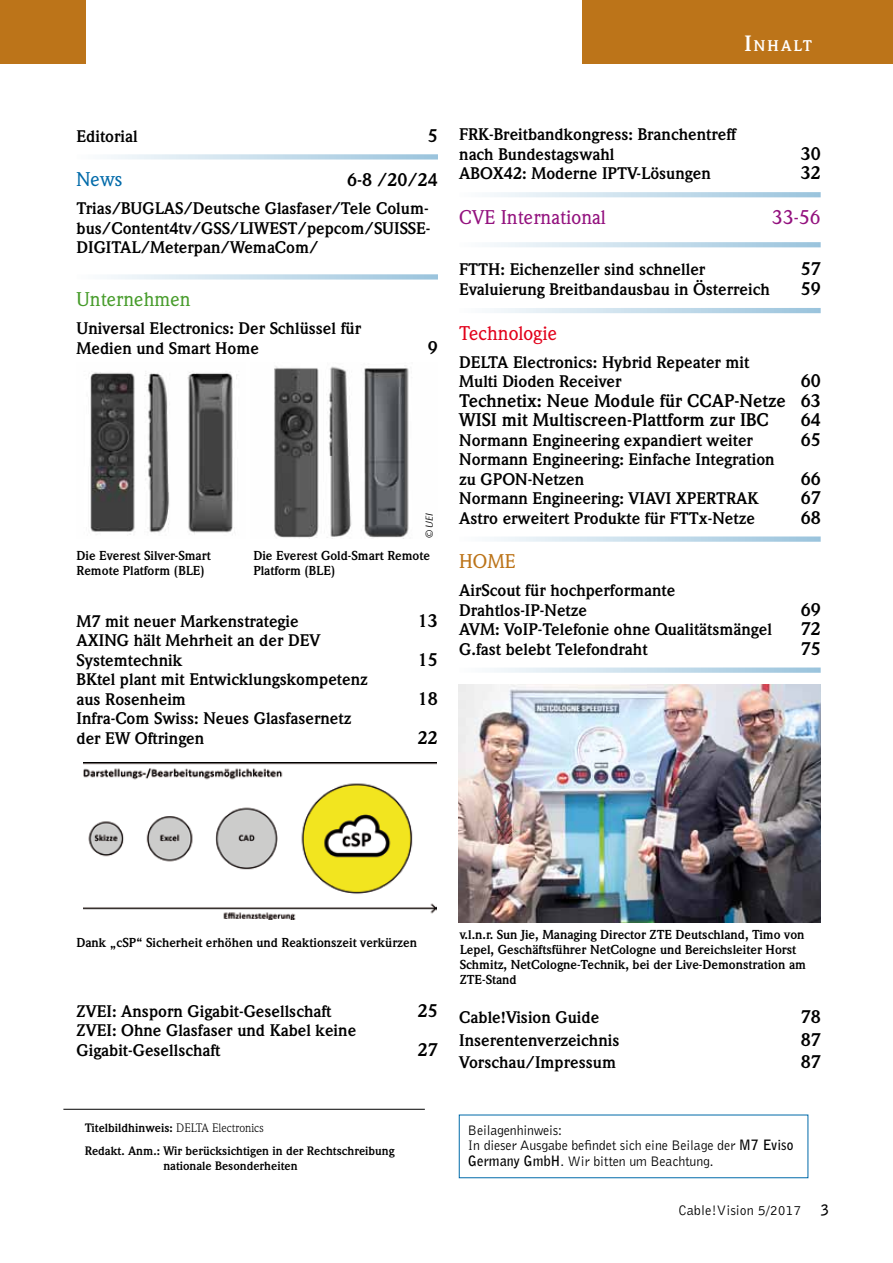
<style>
.page{position:relative;width:893px;height:1263px;background:#fff}
.page>*{position:absolute;margin:0;border:0;box-sizing:border-box;transform-origin:0 0}
.t1{font:500 19.5px "Weidemann";color:#93117e}
.t2{font:500 19.5px "Weidemann";color:#e2001a}
.t3{font:500 19.5px "Weidemann";color:#479c2b}
.t4{font:500 19.5px "Weidemann";color:#bc7419}
.t5{font:500 19.5px "Weidemann";color:#006aa9}
.t6{font:700 18px/19.5px "Weidemann";color:#000;text-align:justify}
.t7{font:700 16.5px/19.5px "Weidemann";color:#000}
.t8{font:700 15.15px "Weidemann";letter-spacing:.145em;color:#fff}
.t9{font:14.25px/15.8px "Bell Gothic BT";letter-spacing:-.01em;color:#000}
.t10{font:700 14.25px "Bell Gothic BT";color:#000}
.t11{font:700 12.75px/15px "Weidemann";color:#000}
.t12{font:700 12px/15px "Weidemann";color:#000}
.t13{font:italic 10.5px "Quay Sans ITC Com";color:#000}
.s1{font-size:21.75px}
.s2{font-weight:400}
.s3{font-weight:700}
</style>
<div class="page">
<div style="left:0;top:0;width:85px;height:64px;background:#bc7419"></div>
<div style="left:583px;top:0;width:310px;height:64px;background:#bc7419"></div>
<svg style="left:490px;top:192px;width:331px;height:5px;background:#c8deec"></svg>
<svg style="left:490px;top:242px;width:331px;height:5px;background:#c8deec"></svg>
<svg style="left:490px;top:308px;width:331px;height:5px;background:#c7ddeb"></svg>
<svg style="left:490px;top:536px;width:331px;height:6px;background:#cee1ee"></svg>
<svg style="left:490px;top:667px;width:331px;height:6px;background:#cee1ee"></svg>
<svg style="left:107px;top:154px;width:331px;height:6px;background:#cee1ee"></svg>
<svg style="left:107px;top:274px;width:331px;height:6px;background:#cee1ee"></svg>
<hr style="left:63px;top:1109px;width:362px;height:1px;background:#000">
<img style="left:90px;top:371px;width:147px;height:164px">
<img style="left:459px;top:685px;width:361px;height:238px">
<img style="left:274px;top:366px;width:135px;height:172px">
<img style="left:84px;top:762px;width:352px;height:158px">
<p class="t8" style="left:744px;top:37px;width:69px"><span class="s1">I</span>nhalt</p>
<p class="t7" style="left:77px;top:126px;width:63px">Editorial</p>
<p class="t6" style="left:428px;top:126px;width:12px">5</p>
<p class="t5" style="left:77px;top:168px;width:47px">News</p>
<p class="t6" style="left:347px;top:170px;width:92px">6-8 /20/24</p>
<p class="t7" style="left:77px;top:199px;width:355px;text-align:justify">Trias/BUGLAS/Deutsche Glasfaser/Tele Colum&shy;bus/Content4tv/GSS/LIWEST/pepcom/SUISSE-DIGITAL/Meterpan/WemaCom/</p>
<p class="t3" style="left:77px;top:288px;width:116px">Unternehmen</p>
<p class="t7" style="left:77px;top:319px;width:286px">Universal Electronics: Der Schlüssel für<br>Medien und Smart Home</p>
<p class="t6" style="left:428px;top:338px;width:12px">9</p>
<p class="t11" style="left:77px;top:549px;width:136px">Die Everest Silver-Smart<br>Remote Platform (BLE)</p>
<p class="t13" style="left:423px;top:538px;width:27px;rotate:-90deg">© UEI</p>
<p class="t11" style="left:253px;top:549px;width:178px">Die Everest Gold-Smart Remote<br>Platform (BLE)</p>
<p class="t7" style="left:77px;top:611px;width:224px">M7 mit neuer Markenstrategie</p>
<p class="t6" style="left:418px;top:611px;width:22px">13</p>
<p class="t7" style="left:77px;top:631px;width:245px">AXING hält Mehrheit an der DEV<br>Systemtechnik</p>
<p class="t6" style="left:418px;top:650px;width:22px">15</p>
<p class="t7" style="left:77px;top:670px;width:293px">BKtel plant mit Entwicklungskompetenz aus Rosenheim</p>
<p class="t7" style="left:77px;top:709px;width:276px">Infra-Com Swiss: Neues Glasfasernetz der EW Oftringen</p>
<p class="t6" style="left:418px;top:689px;width:22px">18</p>
<p class="t6" style="left:418px;top:728px;width:22px">22</p>
<p class="t7" style="left:459px;top:125px;width:278px">FRK-Breitbandkongress: Branchentreff nach Bundestagswahl</p>
<p class="t6" style="left:801px;top:144px;width:22px">30</p>
<p class="t7" style="left:459px;top:164px;width:253px">ABOX42: Moderne IPTV-Lösungen</p>
<p class="t6" style="left:801px;top:164px;width:22px">32</p>
<p class="t1" style="left:459px;top:206px;width:148px">CVE International</p>
<p class="t1" style="left:772px;top:206px;width:50px">33-56</p>
<p class="t7" style="left:459px;top:260px;width:248px">FTTH: Eichenzeller sind schneller</p>
<p class="t6" style="left:801px;top:260px;width:22px">57</p>
<p class="t7" style="left:459px;top:280px;width:312px">Evaluierung Breitbandausbau in Österreich</p>
<p class="t6" style="left:801px;top:279px;width:22px">59</p>
<p class="t2" style="left:459px;top:321px;width:99px">Technologie</p>
<p class="t7" style="left:459px;top:352px;width:292px">DELTA Electronics: Hybrid Repeater mit<br>Multi Dioden Receiver</p>
<p class="t6" style="left:459px;top:371px;width:363px;text-indent:341px">60<br>Technetix: Neue Module für CCAP-Netze 63<br>WISI mit Multiscreen-Plattform zur IBC</p>
<p class="t6" style="left:801px;top:410px;width:22px">64</p>
<p class="t7" style="left:459px;top:430px;width:295px">Normann Engineering expandiert weiter</p>
<p class="t6" style="left:801px;top:430px;width:22px">65</p>
<p class="t7" style="left:459px;top:450px;width:317px">Normann Engineering: Einfache Integration zu GPON-Netzen</p>
<p class="t6" style="left:801px;top:469px;width:22px">66</p>
<p class="t7" style="left:459px;top:489px;width:301px">Normann Engineering: VIAVI XPERTRAK</p>
<p class="t6" style="left:801px;top:488px;width:22px">67</p>
<p class="t7" style="left:459px;top:508px;width:297px">Astro erweitert Produkte für FTTx-Netze</p>
<p class="t6" style="left:801px;top:508px;width:22px">68</p>
<p class="t4" style="left:459px;top:550px;width:58px">HOME</p>
<p class="t7" style="left:459px;top:581px;width:218px">AirScout für hochperformante<br>Drahtlos-IP-Netze</p>
<p class="t6" style="left:801px;top:600px;width:22px">69</p>
<p class="t7" style="left:459px;top:620px;width:314px">AVM: VoIP-Telefonie ohne Qualitätsmängel</p>
<p class="t6" style="left:801px;top:619px;width:22px">72</p>
<p class="t7" style="left:459px;top:639px;width:190px">G.fast belebt Telefondraht</p>
<p class="t6" style="left:801px;top:639px;width:22px">75</p>
<p class="t11" style="left:77px;top:935px;width:342px">Dank „cSP“ Sicherheit erhöhen und Reaktionszeit verkürzen</p>
<p class="t11" style="left:460px;top:927px;width:348px">v.l.n.r. Sun Jie, Managing Director ZTE Deutschland, Timo von Lepel, Geschäftsführer NetCologne und Bereichsleiter Horst Schmitz, NetCologne-Technik, bei der Live-Demonstration am ZTE-Stand</p>
<p class="t7" style="left:77px;top:1001px;width:256px">ZVEI: Ansporn Gigabit-Gesellschaft</p>
<p class="t6" style="left:418px;top:1001px;width:22px">25</p>
<p class="t7" style="left:77px;top:1021px;width:281px">ZVEI: Ohne Glasfaser und Kabel keine<br>Gigabit-Gesellschaft</p>
<p class="t6" style="left:418px;top:1040px;width:22px">27</p>
<p class="t7" style="left:459px;top:1008px;width:142px">Cable!Vision Guide</p>
<p class="t6" style="left:801px;top:1007px;width:22px">78</p>
<p class="t7" style="left:459px;top:1030px;width:162px">Inserentenverzeichnis</p>
<p class="t6" style="left:801px;top:1030px;width:22px">87</p>
<p class="t7" style="left:459px;top:1052px;width:158px">Vorschau/Impressum</p>
<p class="t6" style="left:801px;top:1052px;width:22px">87</p>
<p class="t12" style="left:85px;top:1120px;width:180px">Titelbildhinweis: <span class="s2">DELTA Electronics</span></p>
<p class="t12" style="left:163px;top:1144px;width:233px;text-indent:-79px">Redakt. Anm.: Wir berücksichtigen in der Rechtschreibung nationale Besonderheiten</p>
<p class="t9" style="left:468px;top:1121px;width:327px">Beilagenhinweis:<br>In dieser Ausgabe befindet sich eine Beilage der <span class="s3">M7 Eviso<br>Germany GmbH</span>. Wir bitten um Beachtung.</p>
<p class="t9" style="left:678px;top:1202px;width:125px">Cable!Vision 5/2017</p>
<p class="t10" style="left:821px;top:1200px;width:9px">3</p>
</div>
